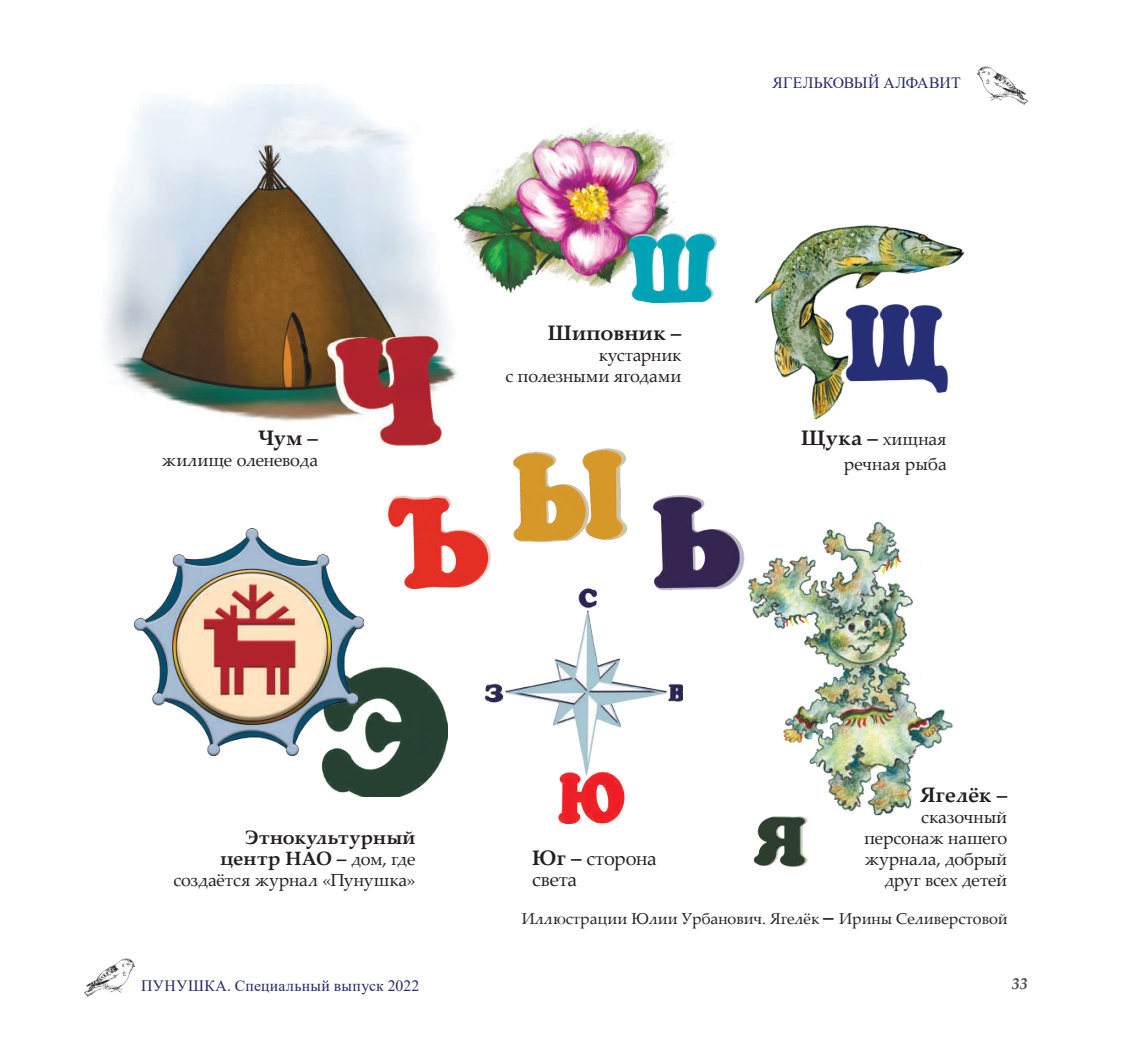
<style>
.page{position:relative;width:1127px;height:1052px;background:#fff}
.page>*{position:absolute;margin:0;border:0;box-sizing:border-box;transform-origin:0 0}
.t1{font:700 21px "Palatino Linotype";letter-spacing:.005em;color:#231f20}
.t2{font:700 19.25px/21px "Palatino Linotype";letter-spacing:.02em;color:#231f20;text-align:right}
.t3{font:19.25px/21px "Palatino Linotype";letter-spacing:-.01em;color:#231f20}
.t4{font:17.5px/21px "Palatino Linotype";letter-spacing:-.005em;color:#231f20;text-align:right}
.t5{font:15.75px "Palatino Linotype";color:#231f20}
.t6{font:15.75px "Times New Roman";letter-spacing:.02em;color:#272868}
.t7{font:italic 700 15.75px "Palatino Linotype";color:#454647}
.s1{font-weight:700;font-size:21px}
.s2{font-weight:400;font-size:17.5px}
</style>
<div class="page">
<img style="left:977px;top:66px;width:50px;height:39px">
<img style="left:84px;top:958px;width:51px;height:39px">
<img style="left:105px;top:84px;width:343px;height:324px">
<img style="left:484px;top:684px;width:141px;height:139px">
<img style="left:210px;top:684px;width:238px;height:112px">
<img style="left:754px;top:225px;width:211px;height:194px">
<img style="left:753px;top:727px;width:189px;height:140px">
<img style="left:201px;top:357px;width:257px;height:65px">
<img style="left:344px;top:389px;width:416px;height:295px">
<img style="left:585px;top:438px;width:368px;height:289px">
<img style="left:434px;top:122px;width:282px;height:180px">
<img style="left:135px;top:528px;width:229px;height:227px">
<p class="t1" style="left:258px;top:423px;width:61px">Чум –</p>
<p class="t4" style="left:162px;top:449px;width:158px">жилище оленевода</p>
<p class="t6" style="left:772px;top:71px;width:190px">ЯГЕЛЬКОВЫЙ АЛФАВИТ</p>
<p class="t1" style="left:547px;top:318px;width:135px">Шиповник –</p>
<p class="t4" style="left:505px;top:344px;width:177px">кустарник<br>с полезными ягодами</p>
<p class="t4" style="left:800px;top:426px;width:147px;line-height:25.2px"><span class="s1">Щука –</span> хищная речная рыба</p>
<p class="t2" style="left:220px;top:826px;width:196px">Этнокультурный центр НАО – <span class="s2">дом, где</span></p>
<p class="t4" style="left:173px;top:869px;width:243px">создаётся журнал «Пунушка»</p>
<p class="t6" style="left:141px;top:974px;width:280px">ПУНУШКА. Специальный выпуск 2022</p>
<p class="t1" style="left:919px;top:780px;width:89px">Ягелёк –</p>
<p class="t4" style="left:863px;top:806px;width:145px">сказочный персонаж нашего журнала, добрый друг всех детей</p>
<p class="t3" style="left:532px;top:847px;width:126px"><span class="s1">Юг –</span> сторона света</p>
<p class="t5" style="left:521px;top:907px;width:487px">Иллюстрации Юлии Урбанович. Ягелёк <span class="s1">–</span> Ирины Селиверстовой</p>
<p class="t7" style="left:1011px;top:972px;width:17px">33</p>
</div>
